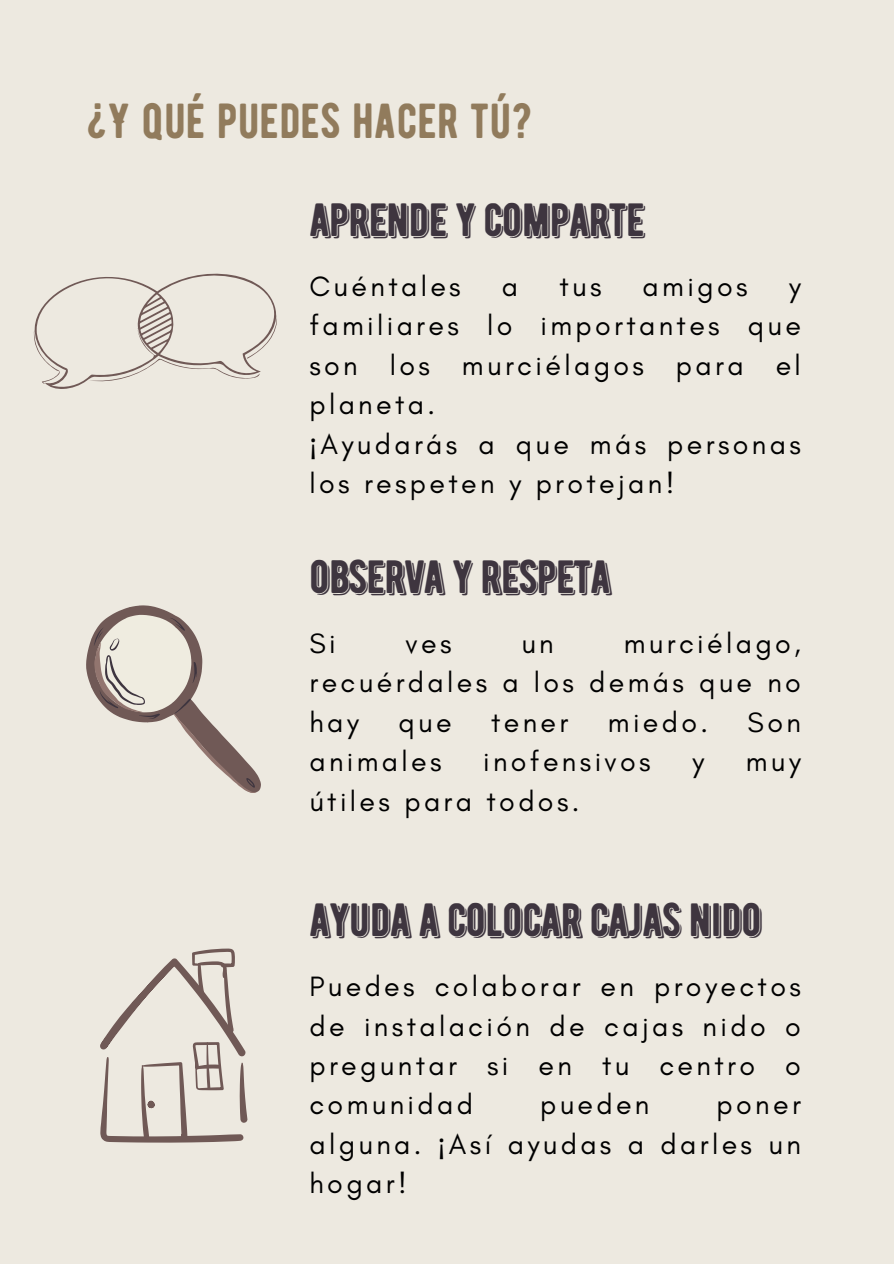
<style>
.page{position:relative;width:894px;height:1264px;background:#fff}
.page>*{position:absolute;margin:0;border:0;box-sizing:border-box;transform-origin:0 0}
.t1{font:49.05px "BERNIER Regular";color:#917b5c}
.t2{font:46.65px "BERNIER Shade";letter-spacing:-.05em;color:#3e353f}
.t3{font:28.5px/39.3px "Glacial Indifference";letter-spacing:.12em;color:#000;text-align:justify}
.s1{font-family:"Noto Sans"}
</style>
<div class="page">
<div style="left:0;top:0;width:893px;height:1263px;background:#ede9e0"></div>
<svg style="left:86px;top:605px;width:174px;height:188px"></svg>
<svg style="left:33px;top:273px;width:244px;height:116px"></svg>
<svg style="left:100px;top:948px;width:147px;height:194px"></svg>
<h1 class="t1" style="left:86px;top:91px;width:448px">¿Y QUÉ PUEDES HACER TÚ?</h1>
<p class="t2" style="left:309px;top:191px;width:338px">APRENDE Y COMPARTE</p>
<p class="t3" style="left:309px;top:266px;width:153px">Cuéntales</p>
<p class="t3" style="left:502px;top:266px;width:18px">a</p>
<p class="t3" style="left:559px;top:266px;width:44px">tus</p>
<p class="t3" style="left:642px;top:266px;width:106px">amigos</p>
<p class="t3" style="left:309px;top:266px;width:493px;text-indent:479px">y familiares lo importantes que son los murciélagos para el planeta.</p>
<h1 class="t3" style="left:309px;top:424px;width:493px"><span class="s1">¡</span>Ayudarás a que más personas los respeten y protejan!</h1>
<p class="t2" style="left:309px;top:548px;width:305px">OBSERVA Y RESPETA</p>
<p class="t3" style="left:309px;top:623px;width:493px;text-indent:314px">murciélago, recuérdales a los demás que no hay</p>
<p class="t3" style="left:309px;top:623px;width:28px">Si</p>
<p class="t3" style="left:405px;top:623px;width:47px">ves</p>
<p class="t3" style="left:521px;top:623px;width:34px">un</p>
<p class="t3" style="left:398px;top:702px;width:55px">que</p>
<p class="t3" style="left:491px;top:702px;width:79px">tener</p>
<p class="t3" style="left:607px;top:702px;width:102px">miedo.</p>
<p class="t3" style="left:747px;top:702px;width:55px">Son</p>
<p class="t3" style="left:309px;top:741px;width:134px">animales</p>
<p class="t3" style="left:483px;top:741px;width:169px">inofensivos</p>
<p class="t3" style="left:692px;top:741px;width:14px">y</p>
<p class="t3" style="left:745px;top:741px;width:57px">muy</p>
<p class="t3" style="left:309px;top:781px;width:271px">útiles para todos.</p>
<p class="t2" style="left:309px;top:891px;width:455px">AYUDA A COLOCAR CAJAS NIDO</p>
<h1 class="t3" style="left:309px;top:966px;width:493px">Puedes colaborar en proyectos de instalación de cajas nido o preguntar si en tu centro o comunidad</h1>
<h1 class="t3" style="left:540px;top:1084px;width:111px">pueden</h1>
<h1 class="t3" style="left:309px;top:1084px;width:493px;text-indent:407px">poner alguna. <span class="s1">¡</span>Así ayudas a darles un hogar!</h1>
</div>
